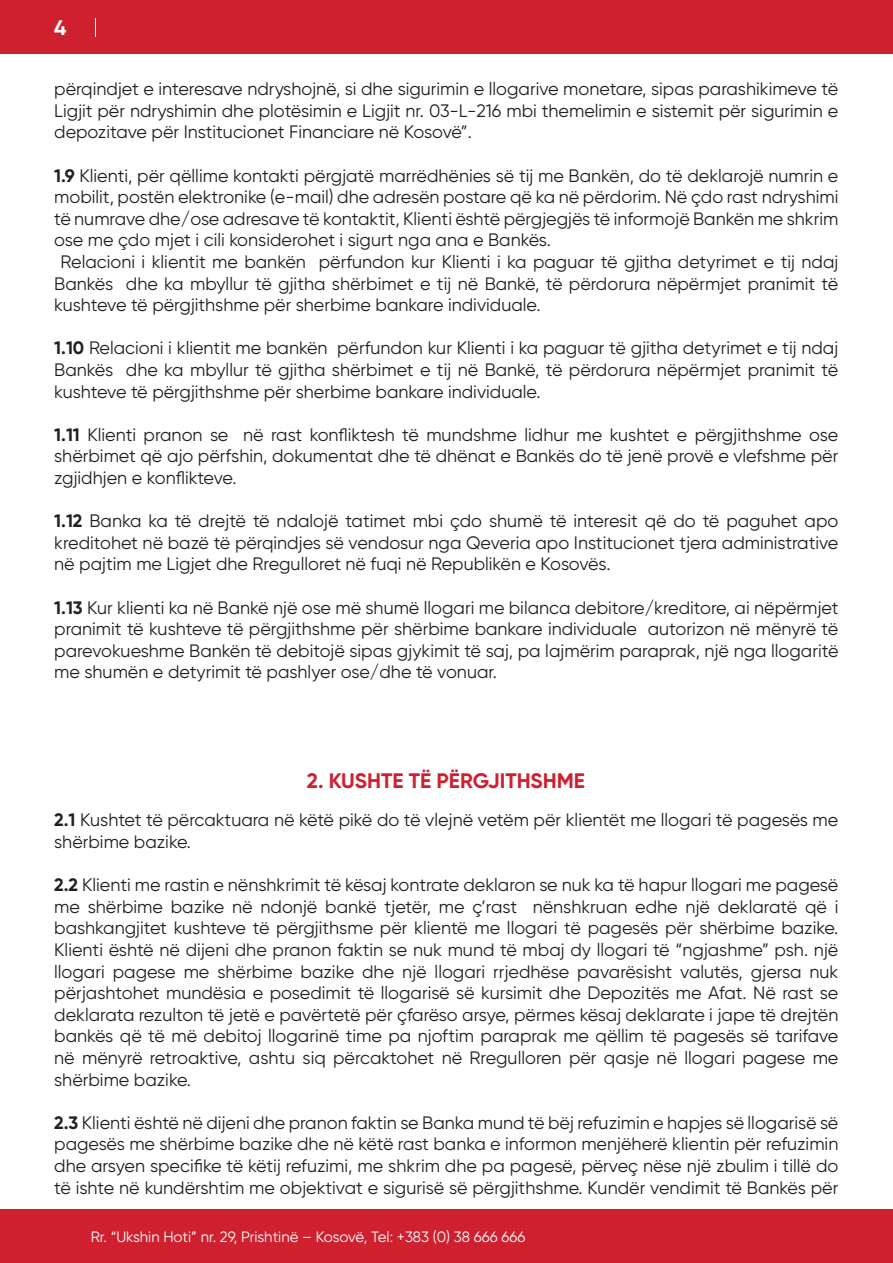
<style>
.page{position:relative;width:893px;height:1263px;background:#fff}
.page>*{position:absolute;margin:0;border:0;box-sizing:border-box;transform-origin:0 0}
.t1{font:700 21px "Gilroy";color:#d01f30}
.t2{font:700 21px "Gilroy";color:#fff}
.t3{font:18px/21.6px "Gilroy";color:#231f20;text-align:justify}
.t4{font:15px "Gilroy";color:#fff}
.s1{font-weight:700}
</style>
<div class="page">
<div style="left:0;top:0;width:893px;height:54px;background:#cf202f"></div>
<div style="left:0;top:1209px;width:893px;height:54px;background:#cf202f"></div>
<svg style="left:95px;top:18px;width:1px;height:19px"></svg>
<p class="t2" style="left:54px;top:14px;width:14px">4</p>
<p class="t3" style="left:54px;top:78px;width:786px">përqindjet e interesave ndryshojnë, si dhe sigurimin e llogarive monetare, sipas parashikimeve të Ligjit për ndryshimin dhe plotësimin e Ligjit nr. 03-L-216 mbi themelimin e sistemit për sigurimin e depozitave për Institucionet Financiare në Kosovë”.</p>
<p class="t3" style="left:54px;top:164px;width:786px"><span class="s1">1.9</span> Klienti, për qëllime kontakti përgjatë marrëdhënies së tij me Bankën, do të deklarojë numrin e mobilit, postën elektronike (e-mail) dhe adresën postare që ka në përdorim. Në çdo rast ndryshimi të numrave dhe/ose adresave të kontaktit, Klienti është përgjegjës të informojë Bankën me shkrim ose me çdo mjet i cili konsiderohet i sigurt nga ana e Bankës.</p>
<p class="t3" style="left:54px;top:251px;width:786px;text-indent:6px">Relacioni i klientit me bankën përfundon kur Klienti i ka paguar të gjitha detyrimet e tij ndaj Bankës dhe ka mbyllur të gjitha shërbimet e tij në Bankë, të përdorura nëpërmjet pranimit të kushteve të përgjithshme për sherbime bankare individuale.</p>
<p class="t3" style="left:54px;top:337px;width:786px"><span class="s1">1.10</span> Relacioni i klientit me bankën përfundon kur Klienti i ka paguar të gjitha detyrimet e tij ndaj Bankës dhe ka mbyllur të gjitha shërbimet e tij në Bankë, të përdorura nëpërmjet pranimit të kushteve të përgjithshme për sherbime bankare individuale.</p>
<p class="t3" style="left:54px;top:424px;width:786px"><span class="s1">1.11</span> Klienti pranon se në rast konfliktesh të mundshme lidhur me kushtet e përgjithshme ose shërbimet që ajo përfshin, dokumentat dhe të dhënat e Bankës do të jenë provë e vlefshme për zgjidhjen e konflikteve.</p>
<p class="t3" style="left:54px;top:510px;width:786px"><span class="s1">1.12</span> Banka ka të drejtë të ndalojë tatimet mbi çdo shumë të interesit që do të paguhet apo kreditohet në bazë të përqindjes së vendosur nga Qeveria apo Institucionet tjera administrative në pajtim me Ligjet dhe Rregulloret në fuqi në Republikën e Kosovës.</p>
<p class="t3" style="left:54px;top:596px;width:786px"><span class="s1">1.13</span> Kur klienti ka në Bankë një ose më shumë llogari me bilanca debitore/kreditore, ai nëpërmjet pranimit të kushteve të përgjithshme për shërbime bankare individuale autorizon në mënyrë të parevokueshme Bankën të debitojë sipas gjykimit të saj, pa lajmërim paraprak, një nga llogaritë me shumën e detyrimit të pashlyer ose/dhe të vonuar.</p>
<p class="t1" style="left:307px;top:768px;width:279px">2. KUSHTE TË PËRGJITHSHME</p>
<p class="t3" style="left:54px;top:809px;width:786px"><span class="s1">2.1</span> Kushtet të përcaktuara në këtë pikë do të vlejnë vetëm për klientët me llogari të pagesës me shërbime bazike.</p>
<p class="t3" style="left:54px;top:874px;width:786px"><span class="s1">2.2</span> Klienti me rastin e nënshkrimit të kësaj kontrate deklaron se nuk ka të hapur llogari me pagesë me shërbime bazike në ndonjë bankë tjetër, me ç’rast nënshkruan edhe një deklaratë që i bashkangjitet kushteve të përgjithsme për klientë me llogari të pagesës për shërbime bazike.<br>Klienti është në dijeni dhe pranon faktin se nuk mund të mbaj dy llogari të “ngjashme” psh. një llogari pagese me shërbime bazike dhe një llogari rrjedhëse pavarësisht valutës, gjersa nuk përjashtohet mundësia e posedimit të llogarisë së kursimit dhe Depozitës me Afat. Në rast se deklarata rezulton të jetë e pavërtetë për çfarëso arsye, përmes kësaj deklarate i jape të drejtën bankës që të më debitoj llogarinë time pa njoftim paraprak me qëllim të pagesës së tarifave në mënyrë retroaktive, ashtu siq përcaktohet në Rregulloren për qasje në llogari pagese me shërbime bazike.</p>
<p class="t3" style="left:54px;top:1111px;width:786px"><span class="s1">2.3</span> Klienti është në dijeni dhe pranon faktin se Banka mund të bëj refuzimin e hapjes së llogarisë së pagesës me shërbime bazike dhe në këtë rast banka e informon menjëherë klientin për refuzimin dhe arsyen specifike të këtij refuzimi, me shkrim dhe pa pagesë, përveç nëse një zbulim i tillë do të ishte në kundërshtim me objektivat e sigurisë së përgjithshme. Kundër vendimit të Bankës për</p>
<p class="t4" style="left:91px;top:1227px;width:436px">Rr. “Ukshin Hoti” nr. 29, Prishtinë – Kosovë, Tel: +383 (0) 38 666 666</p>
</div>
